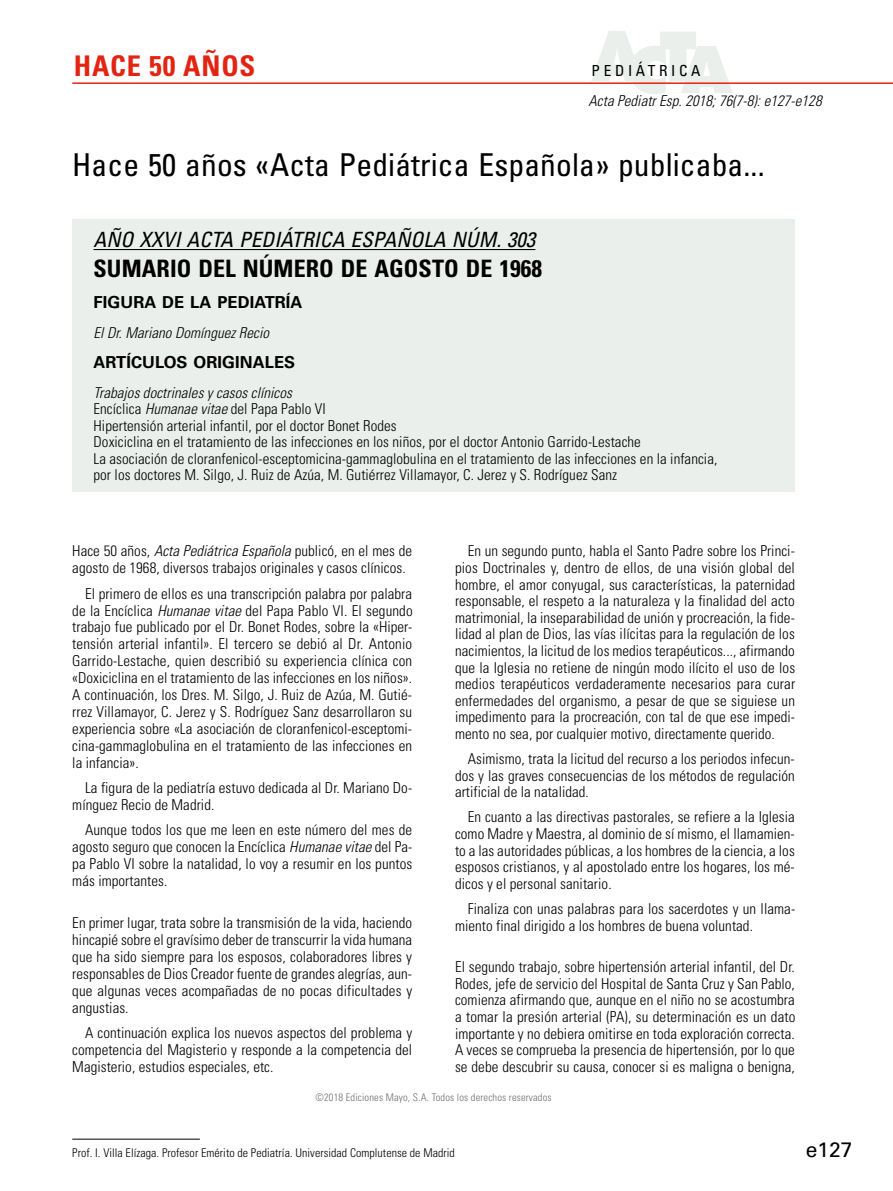
<style>
.page{position:relative;width:893px;height:1191px;background:#fff}
.page>*{position:absolute;margin:0;border:0;box-sizing:border-box;transform-origin:0 0}
.t1{font:condensed 31.5px "Univers LT Std";letter-spacing:.005em;color:#000}
.t2{font:700 condensed 28.5px "Univers LT Std";letter-spacing:.03em;color:#e32413}
.t3{font:700 condensed 24px "Univers LT Std";letter-spacing:.005em;color:#000}
.t4{font:italic condensed 21px "Univers LT Std";letter-spacing:.005em;color:#000}
.t5{font:21px "Univers LT Std";color:#000}
.t6{font:700 16.5px "Univers LT Std";letter-spacing:.005em;color:#000}
.t7{font:condensed 15.3px "Univers LT Std";letter-spacing:.24em;color:#000}
.t8{font:300 condensed 15px/16.6px "Univers LT Std";letter-spacing:.005em;color:#000;text-align:justify}
.t9{font:italic 300 condensed 15px "Univers LT Std";letter-spacing:.005em;color:#000}
.t10{font:300 condensed 12px "Univers LT Std";letter-spacing:.005em;color:#000}
.t11{font:300 condensed 10.5px "Univers LT Std";letter-spacing:.015em;color:#6f6f6e}
.s1{font-style:italic}
</style>
<div class="page">
<svg style="left:591px;top:31px;width:142px;height:63px"></svg>
<hr style="left:72px;top:82px;width:821px;height:2px;background:#e32413">
<div style="left:72px;top:219px;width:723px;height:273px;background:#ebefeb"></div>
<hr style="left:94px;top:249px;width:441px;height:1px;background:#000">
<hr style="left:72px;top:1138px;width:128px;height:1px;background:#000">
<h2 class="t2" style="left:74px;top:48px;width:183px">HACE 50 AÑOS</h2>
<p class="t7" style="left:592px;top:61px;width:110px">PEDIÁTRICA</p>
<p class="t9" style="left:588px;top:92px;width:235px">Acta Pediatr Esp. 2018; 76(7-8): e127-e128</p>
<h1 class="t1" style="left:72px;top:145px;width:694px">Hace 50 años «Acta Pediátrica Española» publicaba...</h1>
<h3 class="t4" style="left:94px;top:227px;width:443px">AÑO XXVI ACTA PEDIÁTRICA ESPAÑOLA NÚM. 303</h3>
<h3 class="t3" style="left:94px;top:254px;width:450px">SUMARIO DEL NÚMERO DE AGOSTO DE 1968</h3>
<p class="t6" style="left:94px;top:293px;width:210px">FIGURA DE LA PEDIATRÍA</p>
<p class="t9" style="left:94px;top:323px;width:177px">El Dr. Mariano Domínguez Recio</p>
<p class="t6" style="left:94px;top:353px;width:203px">ARTÍCULOS ORIGINALES</p>
<p class="t8" style="left:94px;top:384px;width:625px;text-align:left"><span class="s1">Trabajos doctrinales y casos clínicos<br></span>Encíclica <span class="s1">Humanae vitae</span> del Papa Pablo VI<br>Hipertensión arterial infantil, por el doctor Bonet Rodes<br>Doxiciclina en el tratamiento de las infecciones en los niños, por el doctor Antonio Garrido-Lestache<br>La asociación de cloranfenicol-esceptomicina-gammaglobulina en el tratamiento de las infecciones en la infancia, por los doctores M. Silgo, J. Ruiz de Azúa, M. Gutiérrez Villamayor, C. Jerez y S. Rodríguez Sanz</p>
<p class="t8" style="left:72px;top:542px;width:341px">Hace 50 años, <span class="s1">Acta Pediátrica Española</span> publicó, en el mes de agosto de 1968, diversos trabajos originales y casos clínicos.</p>
<p class="t8" style="left:72px;top:585px;width:342px;text-indent:13px">El primero de ellos es una transcripción palabra por palabra de la Encíclica <span class="s1">Humanae vitae</span> del Papa Pablo VI. El segundo trabajo fue publicado por el Dr. Bonet Rodes, sobre la «Hiper&shy;tensión arterial infantil». El tercero se debió al Dr. Antonio Garrido-Lestache, quien describió su experiencia clínica con «Doxiciclina en el tratamiento de las infecciones en los niños».<br>A continuación, los Dres. M. Silgo, J. Ruiz de Azúa, M. Gutié&shy;rrez Villamayor, C. Jerez y S. Rodríguez Sanz desarrollaron su experiencia sobre «La asociación de cloranfenicol-esceptomi&shy;cina-gammaglobulina en el tratamiento de las infecciones en la infancia».</p>
<p class="t8" style="left:72px;top:779px;width:341px;text-indent:13px">La figura de la pediatría estuvo dedicada al Dr. Mariano Do&shy;mínguez Recio de Madrid.</p>
<p class="t8" style="left:72px;top:821px;width:342px;text-indent:13px">Aunque todos los que me leen en este número del mes de agosto seguro que conocen la Encíclica <span class="s1">Humanae vitae</span> del Pa&shy;pa Pablo VI sobre la natalidad, lo voy a resumir en los puntos más importantes.</p>
<p class="t8" style="left:72px;top:914px;width:342px">En primer lugar, trata sobre la transmisión de la vida, haciendo hincapié sobre el gravísimo deber de transcurrir la vida humana que ha sido siempre para los esposos, colaboradores libres y responsables de Dios Creador fuente de grandes alegrías, aun&shy;que algunas veces acompañadas de no pocas dificultades y angustias.</p>
<p class="t8" style="left:72px;top:1024px;width:341px;text-indent:13px">A continuación explica los nuevos aspectos del problema y competencia del Magisterio y responde a la competencia del Magisterio, estudios especiales, etc.</p>
<p class="t8" style="left:455px;top:543px;width:342px;text-indent:13px">En un segundo punto, habla el Santo Padre sobre los Princi&shy;pios Doctrinales y, dentro de ellos, de una visión global del hombre, el amor conyugal, sus características, la paternidad responsable, el respeto a la naturaleza y la finalidad del acto matrimonial, la inseparabilidad de unión y procreación, la fide&shy;lidad al plan de Dios, las vías ilícitas para la regulación de los nacimientos, la licitud de los medios terapéuticos..., afirmando que la Iglesia no retiene de ningún modo ilícito el uso de los medios terapéuticos verdaderamente necesarios para curar enfermedades del organismo, a pesar de que se siguiese un impedimento para la procreación, con tal de que ese impedi&shy;mento no sea, por cualquier motivo, directamente querido.</p>
<p class="t8" style="left:455px;top:750px;width:341px;text-indent:13px">Asimismo, trata la licitud del recurso a los periodos infecun&shy;dos y las graves consecuencias de los métodos de regulación artificial de la natalidad.</p>
<p class="t8" style="left:455px;top:809px;width:341px;text-indent:13px">En cuanto a las directivas pastorales, se refiere a la Iglesia como Madre y Maestra, al dominio de sí mismo, el llamamien&shy;to a las autoridades públicas, a los hombres de la ciencia, a los esposos cristianos, y al apostolado entre los hogares, los mé&shy;dicos y el personal sanitario.</p>
<p class="t8" style="left:455px;top:900px;width:342px;text-indent:13px">Finaliza con unas palabras para los sacerdotes y un llama&shy;miento final dirigido a los hombres de buena voluntad.</p>
<p class="t8" style="left:455px;top:958px;width:342px">El segundo trabajo, sobre hipertensión arterial infantil, del Dr.<br>Rodes, jefe de servicio del Hospital de Santa Cruz y San Pablo, comienza afirmando que, aunque en el niño no se acostumbra a tomar la presión arterial (PA), su determinación es un dato importante y no debiera omitirse en toda exploración correcta.<br>A veces se comprueba la presencia de hipertensión, por lo que se debe descubrir su causa, conocer si es maligna o benigna,</p>
<p class="t11" style="left:316px;top:1090px;width:238px">©2018 Ediciones Mayo, S.A. Todos los derechos reservados</p>
<p class="t10" style="left:72px;top:1145px;width:384px">Prof. I. Villa Elízaga. Profesor Emérito de Pediatría. Universidad Complutense de Madrid</p>
<h3 class="t5" style="left:806px;top:1136px;width:48px">e127</h3>
</div>
